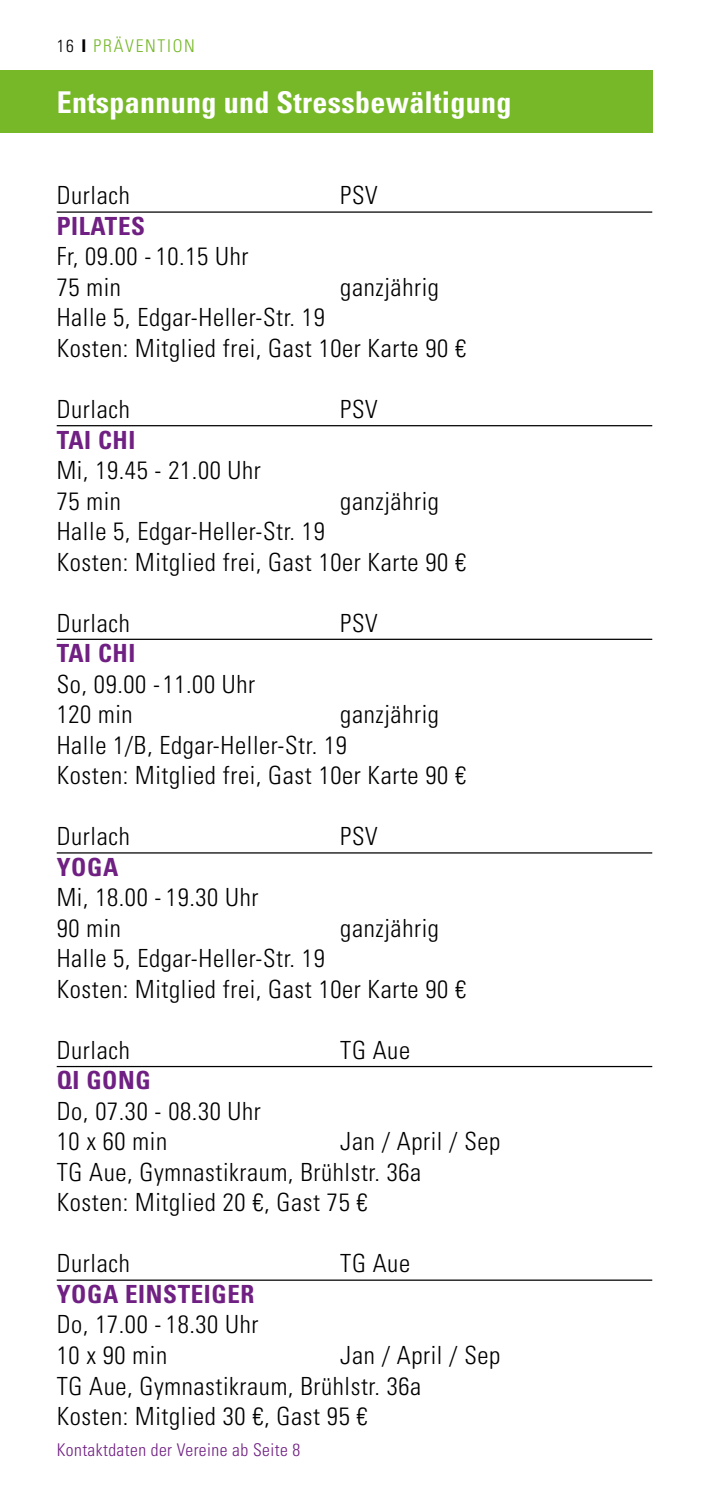
<style>
.page{position:relative;width:709px;height:1489px;background:#fff}
.page>*{position:absolute;margin:0;border:0;box-sizing:border-box;transform-origin:0 0}
.t1{font:700 condensed 30px "Univers LT";letter-spacing:.01em;color:#fff}
.t2{font:300 condensed 25px/30.5px "Univers LT";letter-spacing:.025em;color:#000}
.t3{font:700 condensed 25px "Univers LT";letter-spacing:.025em;color:#6f2082}
.t4{font:300 condensed 17.5px "Univers LT";letter-spacing:.025em;color:#6f2082}
.t5{font:300 condensed 17.5px "Univers LT";letter-spacing:.1em;color:#76b828}
.s1{color:#000}
.s2{font-weight:700;color:#000}
</style>
<div class="page">
<div style="left:0;top:71px;width:652px;height:62px;background:#76b828"></div>
<hr style="left:57px;top:425px;width:595px;height:1px;background:#000">
<hr style="left:57px;top:852px;width:595px;height:1px;background:#000">
<hr style="left:57px;top:1065px;width:595px;height:2px;background:#000">
<hr style="left:57px;top:1279px;width:595px;height:1px;background:#000">
<hr style="left:57px;top:638px;width:595px;height:2px;background:#000">
<hr style="left:57px;top:211px;width:595px;height:2px;background:#000">
<p class="t5" style="left:57px;top:35px;width:140px"><span class="s1">16</span> <span class="s2">I</span> Präventi on</p>
<p class="t1" style="left:57px;top:84px;width:456px">Entspannung und Stressbewältigung</p>
<p class="t2" style="left:57px;top:180px;width:75px">Durlach</p>
<p class="t2" style="left:340px;top:180px;width:39px">PSV</p>
<p class="t3" style="left:57px;top:211px;width:75px">Pilates</p>
<p class="t2" style="left:57px;top:241px;width:193px">Fr, 09.00 - 10.15 Uhr<br>75 min</p>
<p class="t2" style="left:340px;top:272px;width:100px">ganzjährig</p>
<p class="t2" style="left:57px;top:302px;width:411px">Halle 5, Edgar-Heller-Str. 19<br>Kosten: Mitglied frei, Gast 10er Karte 90 €</p>
<p class="t2" style="left:57px;top:394px;width:75px">Durlach</p>
<p class="t2" style="left:340px;top:394px;width:39px">PSV</p>
<p class="t3" style="left:57px;top:424px;width:77px">Tai Chi</p>
<p class="t2" style="left:57px;top:455px;width:206px">Mi, 19.45 - 21.00 Uhr<br>75 min</p>
<p class="t2" style="left:340px;top:485px;width:100px">ganzjährig</p>
<p class="t2" style="left:57px;top:516px;width:411px">Halle 5, Edgar-Heller-Str. 19<br>Kosten: Mitglied frei, Gast 10er Karte 90 €</p>
<p class="t2" style="left:57px;top:607px;width:75px">Durlach</p>
<p class="t2" style="left:340px;top:607px;width:39px">PSV</p>
<p class="t3" style="left:57px;top:638px;width:77px">Tai Chi</p>
<p class="t2" style="left:57px;top:668px;width:200px">So, 09.00 -11.00 Uhr<br>120 min</p>
<p class="t2" style="left:57px;top:699px;width:411px;text-indent:283px">ganzjährig<br>Halle 1/B, Edgar-Heller-Str. 19<br>Kosten: Mitglied frei, Gast 10er Karte 90 €</p>
<p class="t2" style="left:57px;top:821px;width:75px">Durlach</p>
<p class="t2" style="left:340px;top:821px;width:39px">PSV</p>
<p class="t3" style="left:57px;top:851px;width:63px">Yoga</p>
<p class="t2" style="left:57px;top:882px;width:203px">Mi, 18.00 - 19.30 Uhr<br>90 min</p>
<p class="t2" style="left:340px;top:912px;width:100px">ganzjährig</p>
<p class="t2" style="left:57px;top:943px;width:411px">Halle 5, Edgar-Heller-Str. 19<br>Kosten: Mitglied frei, Gast 10er Karte 90 €</p>
<p class="t2" style="left:57px;top:1034px;width:75px">Durlach</p>
<p class="t2" style="left:340px;top:1034px;width:71px">TG Aue</p>
<p class="t3" style="left:57px;top:1065px;width:96px">Qi Gong</p>
<p class="t2" style="left:57px;top:1095px;width:206px">Do, 07.30 - 08.30 Uhr<br>10 x 60 min</p>
<p class="t2" style="left:57px;top:1126px;width:445px;text-indent:283px">Jan / April / Sep<br>TG Aue, Gymnastikraum, Brühlstr. 36a<br>Kosten: Mitglied 20 €, Gast 75 €</p>
<p class="t2" style="left:57px;top:1248px;width:75px">Durlach</p>
<p class="t2" style="left:340px;top:1248px;width:71px">TG Aue</p>
<p class="t3" style="left:57px;top:1278px;width:199px">Yoga Einsteiger</p>
<p class="t2" style="left:57px;top:1309px;width:203px">Do, 17.00 - 18.30 Uhr<br>10 x 90 min</p>
<p class="t2" style="left:57px;top:1339px;width:445px;text-indent:283px">Jan / April / Sep<br>TG Aue, Gymnastikraum, Brühlstr. 36a<br>Kosten: Mitglied 30 €, Gast 95 €</p>
<p class="t4" style="left:57px;top:1438px;width:245px">Kontaktdaten der Vereine ab Seite 8</p>
</div>
